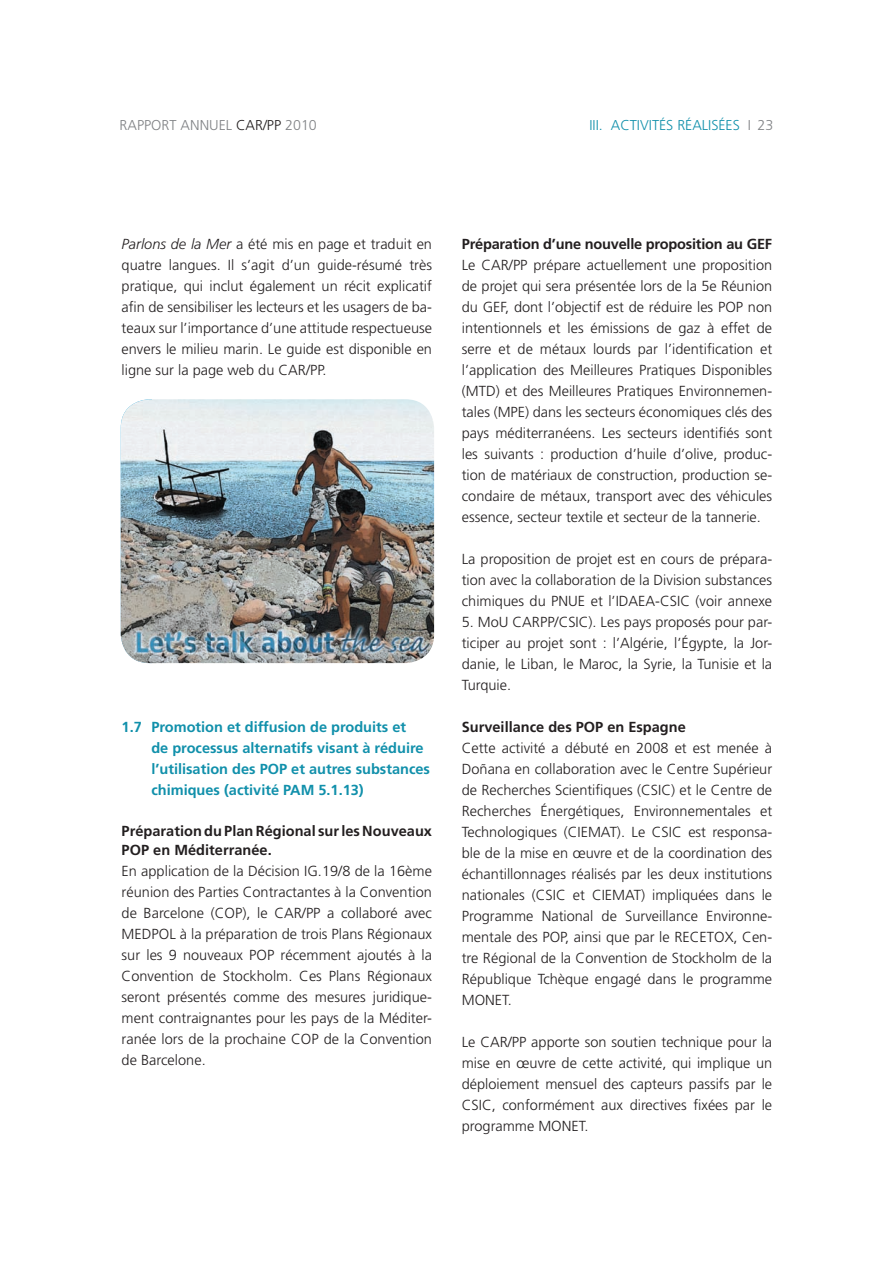
<style>
.page{position:relative;width:893px;height:1263px;background:#fff}
.page>*{position:absolute;margin:0;border:0;box-sizing:border-box;transform-origin:0 0}
.t1{font:300 14.55px/21px "Frutiger";color:#231f20;text-align:justify}
.t2{font:700 14.55px/21px "Frutiger";color:#1190ab}
.t3{font:700 14.55px/19.5px "Frutiger";color:#231f20}
.t4{font:300 14.25px "Frutiger";color:#1190ab}
.t5{font:300 14.25px "Frutiger";color:#808285}
.s1{color:#231f20}
.s2{color:#808285}
.s3{font-style:italic}
</style>
<div class="page">
<svg style="left:121px;top:400px;width:23px;height:263px"></svg>
<img style="left:121px;top:399px;width:313px;height:264px;border-radius:29px">
<p class="t5" style="left:120px;top:119px;width:199px">RAPPORT ANNUEL <span class="s1">CAR/PP</span> 2010</p>
<p class="t4" style="left:589px;top:119px;width:185px">III. ACTIVITÉS RÉALISÉES <span class="s2">I 23</span></p>
<p class="t1" style="left:122px;top:235px;width:312px"><span class="s3">Parlons de la Mer</span> a été mis en page et traduit en quatre langues. Il s’agit d’un guide-résumé très pratique, qui inclut également un récit explicatif afin de sensibiliser les lecteurs et les usagers de ba&shy;teaux sur l’importance d’une attitude respectueuse envers le milieu marin. Le guide est disponible en ligne sur la page web du CAR/PP.</p>
<p class="t2" style="left:151px;top:718px;width:280px;text-indent:-30px">1.7 Promotion et diffusion de produits et<br>de processus alternatifs visant à réduire l’utilisation des POP et autres substances chimiques (activité PAM 5.1.13)</p>
<p class="t3" style="left:122px;top:822px;width:312px">Préparation du Plan Régional sur les Nouveaux<br>POP en Méditerranée.</p>
<p class="t1" style="left:122px;top:862px;width:312px">En application de la Décision IG.19/8 de la 16ème réunion des Parties Contractantes à la Convention de Barcelone (COP), le CAR/PP a collaboré avec MEDPOL à la préparation de trois Plans Régionaux sur les 9 nouveaux POP récemment ajoutés à la Convention de Stockholm. Ces Plans Régionaux seront présentés comme des mesures juridique&shy;ment contraignantes pour les pays de la Méditer&shy;ranée lors de la prochaine COP de la Convention de Barcelone.</p>
<p class="t3" style="left:462px;top:235px;width:312px">Préparation d’une nouvelle proposition au GEF</p>
<p class="t1" style="left:462px;top:256px;width:312px">Le CAR/PP prépare actuellement une proposition de projet qui sera présentée lors de la 5e Réunion du GEF, dont l’objectif est de réduire les POP non intentionnels et les émissions de gaz à effet de serre et de métaux lourds par l’identification et l’application des Meilleures Pratiques Disponibles (MTD) et des Meilleures Pratiques Environnemen&shy;tales (MPE) dans les secteurs économiques clés des pays méditerranéens. Les secteurs identifiés sont les suivants : production d’huile d’olive, produc&shy;tion de matériaux de construction, production se&shy;condaire de métaux, transport avec des véhicules essence, secteur textile et secteur de la tannerie.</p>
<p class="t1" style="left:462px;top:550px;width:312px">La proposition de projet est en cours de prépara&shy;tion avec la collaboration de la Division substances chimiques du PNUE et l’IDAEA-CSIC (voir annexe</p>
<p class="t1" style="left:462px;top:612px;width:312px">5. MoU CARPP/CSIC). Les pays proposés pour par&shy;ticiper au projet sont : l’Algérie, l’Égypte, la Jor&shy;danie, le Liban, le Maroc, la Syrie, la Tunisie et la Turquie.</p>
<p class="t3" style="left:462px;top:718px;width:225px">Surveillance des POP en Espagne</p>
<p class="t1" style="left:462px;top:738px;width:312px">Cette activité a débuté en 2008 et est menée à Doñana en collaboration avec le Centre Supérieur de Recherches Scientifiques (CSIC) et le Centre de Recherches Énergétiques, Environnementales et Technologiques (CIEMAT). Le CSIC est responsa&shy;ble de la mise en œuvre et de la coordination des échantillonnages réalisés par les deux institutions nationales (CSIC et CIEMAT) impliquées dans le Programme National de Surveillance Environne&shy;mentale des POP, ainsi que par le RECETOX, Cen&shy;tre Régional de la Convention de Stockholm de la République Tchèque engagé dans le programme MONET.</p>
<p class="t1" style="left:462px;top:1032px;width:312px">Le CAR/PP apporte son soutien technique pour la mise en œuvre de cette activité, qui implique un déploiement mensuel des capteurs passifs par le CSIC, conformément aux directives fixées par le programme MONET.</p>
</div>
